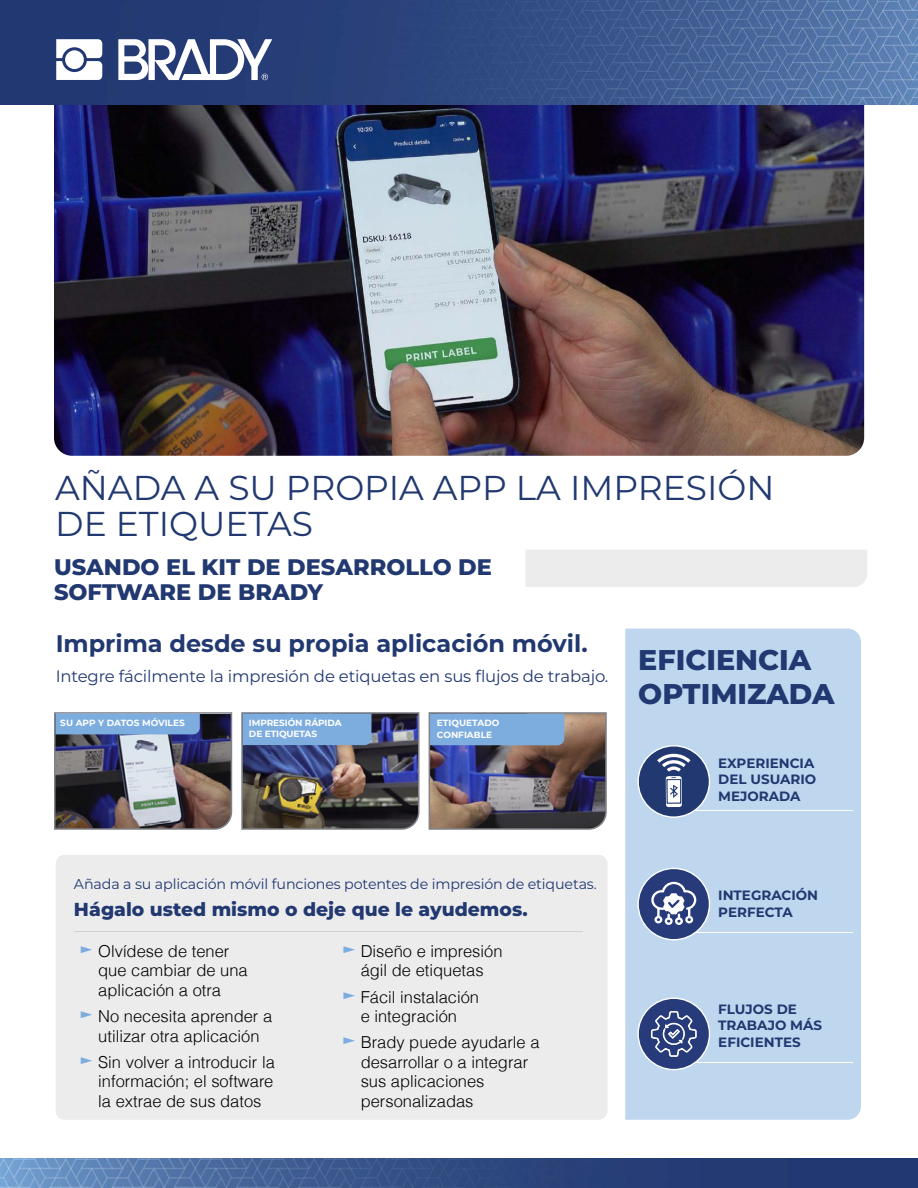
<style>
.page{position:relative;width:918px;height:1188px;background:#fff}
.page>*{position:absolute;margin:0;border:0;box-sizing:border-box;transform-origin:0 0}
.t1{font:34.5px/36px "Montserrat";color:#213870}
.t2{font:800 28.5px "Montserrat";color:#213870}
.t3{font:700 24px "Montserrat";color:#213870}
.t4{font:800 22.5px/25.5px "Montserrat";color:#213870}
.t5{font:800 18.75px "Montserrat";color:#213870}
.t6{font:300 16.5px/19.5px "Helvetica LT";color:#000;text-align:center}
.t7{font:16.5px "Montserrat";letter-spacing:-.01em;color:#213870}
.t8{font:14.25px "Montserrat";letter-spacing:-.01em;color:#213870}
.t9{font:700 13.5px/16.2px "Montserrat";color:#213870}
.t10{font:700 9px/10.8px "Montserrat";letter-spacing:-.01em;color:#fff}
</style>
<div class="page">
<div style="left:625px;top:629px;width:236px;height:491px;background:#bed6ee"></div>
<div style="left:56px;top:855px;width:552px;height:265px;background:#ececed;border-radius:9px"></div>
<hr style="left:695px;top:810px;width:158px;height:1px;background:#fff">
<img style="left:0;top:1158px;width:918px;height:30px">
<img style="left:54px;top:104px;width:805px;height:352px">
<img style="left:0;top:0;width:918px;height:104px">
<hr style="left:695px;top:933px;width:158px;height:1px;background:#fff">
<hr style="left:695px;top:1062px;width:158px;height:1px;background:#fff">
<hr style="left:74px;top:931px;width:508px;height:1px;background:#d0d1d3">
<svg style="left:56px;top:39px;width:46px;height:41px"></svg>
<div style="left:65px;top:50px;width:19px;height:19px;background:#fff;border-radius:50%"></div>
<svg style="left:118px;top:39px;width:154px;height:41px"></svg>
<svg style="left:637px;top:745px;width:73px;height:73px;background:#697da4"></svg>
<img style="left:241px;top:712px;width:178px;height:118px">
<img style="left:429px;top:712px;width:178px;height:118px">
<img style="left:54px;top:712px;width:178px;height:118px">
<svg style="left:637px;top:998px;width:73px;height:72px;background:#6677a5"></svg>
<svg style="left:637px;top:868px;width:73px;height:72px;background:#7181ac"></svg>
<div style="left:525px;top:550px;width:342px;height:37px;background:#ececed"></div>
<h1 class="t1" style="left:55px;top:468px;width:721px">AÑADA A SU PROPIA APP LA IMPRESIÓN<br>DE ETIQUETAS</h1>
<h3 class="t4" style="left:54px;top:553px;width:440px">USANDO EL KIT DE DESARROLLO DE<br>SOFTWARE DE BRADY</h3>
<h3 class="t3" style="left:56px;top:626px;width:533px">Imprima desde su propia aplicación móvil.</h3>
<p class="t7" style="left:56px;top:665px;width:757px">Integre fácilmente la impresión de etiquetas en sus flujos de trabajo. <sup>EFICIENCIA</sup></p>
<h2 class="t2" style="left:638px;top:673px;width:198px">OPTIMIZADA</h2>
<p class="t10" style="left:60px;top:717px;width:126px">SU APP Y DATOS MÓVILES</p>
<p class="t10" style="left:249px;top:717px;width:94px">IMPRESIÓN RÁPIDA<br>DE ETIQUETAS</p>
<p class="t10" style="left:437px;top:717px;width:64px;line-height:12px">ETIQUETADO<br>CONFIABLE</p>
<p class="t8" style="left:74px;top:875px;width:524px">Añada a su aplicación móvil funciones potentes de impresión de etiquetas.</p>
<p class="t5" style="left:74px;top:896px;width:455px">Hágalo usted mismo o deje que le ayudemos.</p>
<p class="t6" style="left:98px;top:941px;width:151px;text-align:left;text-indent:-20px"><sup>▶</sup> Olvídese de tener que cambiar de una aplicación a otra</p>
<p class="t6" style="left:78px;top:1006px;width:196px"><sup>▶</sup> No necesita aprender a utilizar otra aplicación</p>
<p class="t6" style="left:98px;top:1052px;width:178px;text-align:justify;text-indent:-20px"><sup>▶</sup> Sin volver a introducir la información; el software la extrae de sus datos</p>
<p class="t6" style="left:340px;top:941px;width:164px"><sup>▶</sup> Diseño e impresión ágil de etiquetas</p>
<p class="t6" style="left:340px;top:987px;width:140px"><sup>▶</sup> Fácil instalación e integración</p>
<p class="t6" style="left:361px;top:1033px;width:180px;text-align:left;text-indent:-20px"><sup>▶</sup> Brady puede ayudarle a desarrollar o a integrar sus aplicaciones personalizadas</p>
<p class="t9" style="left:718px;top:755px;width:99px">EXPERIENCIA<br>DEL USUARIO<br>MEJORADA</p>
<p class="t9" style="left:718px;top:887px;width:101px">INTEGRACIÓN<br>PERFECTA</p>
<p class="t9" style="left:718px;top:1001px;width:105px">FLUJOS DE<br>TRABAJO MÁS<br>EFICIENTES</p>
</div>
